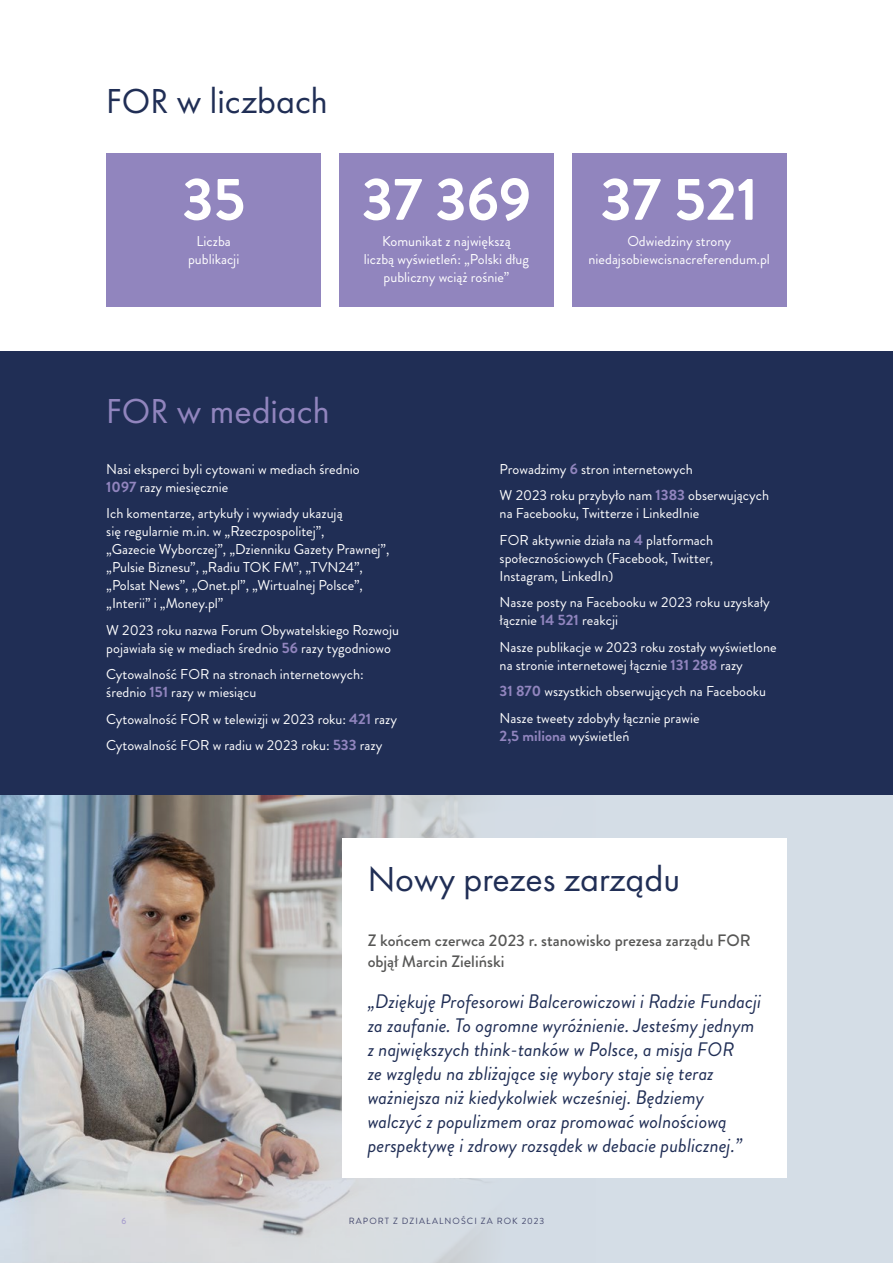
<style>
.page{position:relative;width:893px;height:1263px;background:#fff}
.page>*{position:absolute;margin:0;border:0;box-sizing:border-box;transform-origin:0 0}
.t1{font:700 60px "Brandon Grotesque";color:#fff}
.t2{font:36px "Futura PT";color:#202e55}
.t3{font:36px "Futura PT";color:#9185be}
.t4{font:italic 19.5px/24px "Brandon Grotesque";color:#202e55}
.t5{font:500 16.5px/21px "Brandon Grotesque";color:#575756}
.t6{font:700 15px "Brandon Grotesque";color:#9185be}
.t7{font:14.25px/18px "Brandon Grotesque";color:#fff}
.t8{font:9px "Brandon Grotesque";letter-spacing:.12em;color:#44486d}
.t9{font:500 9px "Brandon Grotesque";color:#a69dcd}
.s1{font-weight:700;font-size:15px;color:#9185be}
.s2{font-weight:400;font-size:14.25px;color:#fff}
</style>
<div class="page">
<div style="left:0;top:351px;width:893px;height:444px;background:#202e55"></div>
<div style="left:0;top:795px;width:893px;height:468px;background:#d4dde6"></div>
<img style="left:0;top:795px;width:482px;height:468px">
<div style="left:106px;top:153px;width:215px;height:154px;background:#9185be"></div>
<div style="left:342px;top:838px;width:445px;height:340px;background:#fff"></div>
<div style="left:339px;top:153px;width:215px;height:154px;background:#9185be"></div>
<div style="left:572px;top:153px;width:215px;height:154px;background:#9185be"></div>
<h2 class="t2" style="left:106px;top:79px;width:223px">FOR w liczbach</h2>
<h1 class="t1" style="left:182px;top:157px;width:65px">35</h1>
<p class="t7" style="left:188px;top:233px;width:53px;text-align:center">Liczba publikacji</p>
<h1 class="t1" style="left:362px;top:157px;width:171px">37 369</h1>
<p class="t7" style="left:364px;top:233px;width:167px;text-align:center">Komunikat z największą<br>liczbą wyświetleń: „Polski dług publiczny wciąż rośnie”</p>
<h2 class="t3" style="left:106px;top:390px;width:225px">FOR w mediach</h2>
<h1 class="t1" style="left:600px;top:157px;width:159px">37 521</h1>
<p class="t7" style="left:589px;top:233px;width:183px;text-align:center">Odwiedziny strony niedajsobiewcisnacreferendum.pl</p>
<p class="t7" style="left:106px;top:460px;width:255px">Nasi eksperci byli cytowani w mediach średnio<br><span class="s1">1097</span> razy miesięcznie</p>
<p class="t7" style="left:106px;top:504px;width:285px">Ich komentarze, artykuły i wywiady ukazują<br>się regularnie m.in. w „Rzeczpospolitej”,<br>„Gazecie Wyborczej”, „Dzienniku Gazety Prawnej”, „Pulsie Biznesu”, „Radiu TOK FM”, „TVN24”, „Polsat News”, „Onet.pl”, „Wirtualnej Polsce”, „Interii” i „Money.pl”</p>
<p class="t7" style="left:106px;top:621px;width:294px">W 2023 roku nazwa Forum Obywatelskiego Rozwoju pojawiała się w mediach średnio <span class="s1">56</span> razy tygodniowo</p>
<p class="t7" style="left:106px;top:665px;width:259px">Cytowalność FOR na stronach internetowych: średnio <span class="s1">151</span> razy w miesiącu</p>
<p class="t7" style="left:106px;top:705px;width:292px;line-height:26.5px">Cytowalność FOR w telewizji w 2023 roku: <span class="s1">421</span> razy<br>Cytowalność FOR w radiu w 2023 roku: <span class="s1">533</span> razy</p>
<p class="t7" style="left:500px;top:455px;width:271px;line-height:26.5px">Prowadzimy <span class="s1">6</span> stron internetowych<br>W 2023 roku przybyło nam <span class="s1">1383</span> obserwujących</p>
<p class="t7" style="left:500px;top:500px;width:215px;line-height:26.5px">na Facebooku, Twitterze i LinkedInie<br>FOR aktywnie działa na <span class="s1">4</span> platformach</p>
<p class="t7" style="left:500px;top:549px;width:215px">społecznościowych (Facebook, Twitter,<br>Instagram, LinkedIn)</p>
<p class="t7" style="left:500px;top:593px;width:272px">Nasze posty na Facebooku w 2023 roku uzyskały łącznie <span class="s1">14 521</span> reakcji</p>
<p class="t7" style="left:500px;top:638px;width:278px">Nasze publikacje w 2023 roku zostały wyświetlone na stronie internetowej łącznie <span class="s1">131 288</span> razy</p>
<p class="t7" style="left:500px;top:678px;width:268px;line-height:26.5px"><span class="s1">31 870</span> wszystkich obserwujących na Facebooku<br>Nasze tweety zdobyły łącznie prawie</p>
<p class="t6" style="left:500px;top:725px;width:131px">2,5 miliona <span class="s2">wyświetleń</span></p>
<h2 class="t2" style="left:368px;top:858px;width:314px">Nowy prezes zarządu</h2>
<p class="t5" style="left:368px;top:930px;width:385px">Z końcem czerwca 2023 r. stanowisko prezesa zarządu FOR objął Marcin Zieliński</p>
<p class="t4" style="left:368px;top:990px;width:395px">„Dziękuję Profesorowi Balcerowiczowi i Radzie Fundacji za zaufanie. To ogromne wyróżnienie. Jesteśmy jednym z największych think-tanków w Polsce, a misja FOR<br>ze względu na zbliżające się wybory staje się teraz ważniejsza niż kiedykolwiek wcześniej. Będziemy walczyć z populizmem oraz promować wolnościową perspektywę i zdrowy rozsądek w debacie publicznej.”</p>
<p class="t9" style="left:122px;top:1214px;width:6px">6</p>
<p class="t8" style="left:349px;top:1214px;width:197px">RAPORT Z DZIAŁALNOŚCI ZA ROK 2023</p>
</div>
